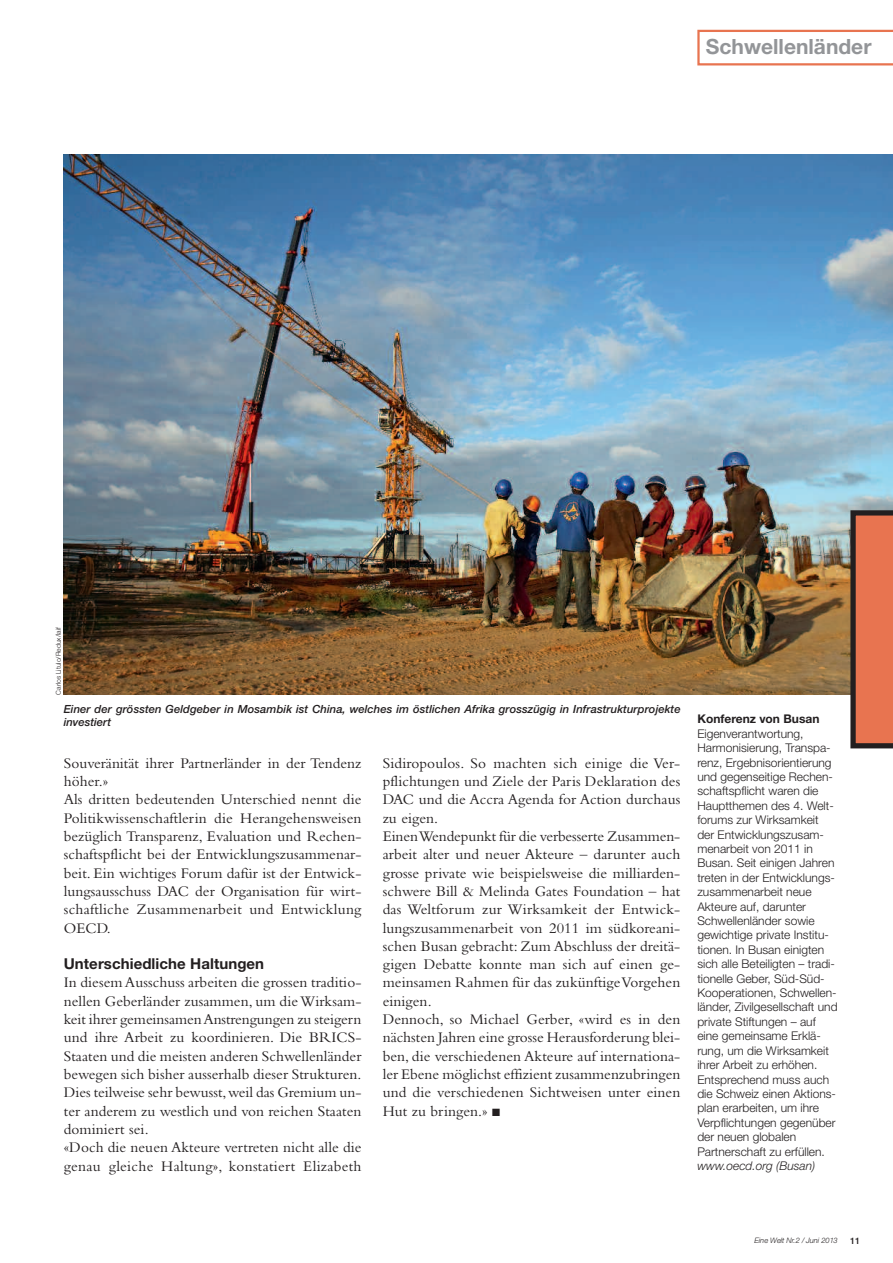
<style>
.page{position:relative;width:893px;height:1263px;background:#fff}
.page>*{position:absolute;margin:0;border:0;box-sizing:border-box;transform-origin:0 0}
.t1{font:700 21px "Helvetica Neue";color:#939598}
.t2{font:15.3px/18.3px "Bembo";letter-spacing:.005em;color:#231f20}
.t3{font:700 15px "Helvetica Neue";letter-spacing:.005em;color:#231f20}
.t4{font:300 12px/14.4px "Helvetica Neue";color:#231f20}
.t5{font:italic 300 12px "Helvetica Neue";color:#231f20}
.t6{font:700 12px "Helvetica Neue";color:#231f20}
.t7{font:italic 500 11.25px/13.5px "Helvetica Neue";letter-spacing:.005em;color:#231f20}
.t8{font:500 9px "Helvetica Neue";color:#231f20}
.t9{font:italic 300 7.5px "Helvetica Neue";color:#231f20}
.t10{font:300 6.75px "Helvetica Neue";color:#231f20}
</style>
<div class="page">
<img style="left:64px;top:155px;width:829px;height:540px">
<svg style="left:697px;top:30px;width:196px;height:35px"></svg>
<svg style="left:850px;top:510px;width:43px;height:238px;background:#c86749"></svg>
<h1 class="t1" style="left:706px;top:39px;width:167px">Schwellenländer</h1>
<p class="t10" style="left:56px;top:695px;width:69px;rotate:-90deg">Carlos Litulo/Redux/laif</p>
<p class="t7" style="left:64px;top:703px;width:618px">Einer der grössten Geldgeber in Mosambik ist China, welches im östlichen Afrika grosszügig in Infrastrukturprojekte investiert</p>
<p class="t2" style="left:64px;top:755px;width:299px">Souveränität ihrer Partnerländer in der Tendenz höher.»<br>Als dritten bedeutenden Unterschied nennt die Politikwissenschaftlerin die Herangehensweisen bezüglich Transparenz, Evaluation und Rechen&shy;schaftspflicht bei der Entwicklungszusammenar&shy;beit. Ein wichtiges Forum dafür ist der Entwick&shy;lungsausschuss DAC der Organisation für wirt&shy;schaftliche Zusammenarbeit und Entwicklung OECD.</p>
<p class="t3" style="left:64px;top:958px;width:202px">Unterschiedliche Haltungen</p>
<p class="t2" style="left:64px;top:975px;width:299px">In diesemAusschuss arbeiten die grossen traditio&shy;nellen Geberländer zusammen, um dieWirksam&shy;keit ihrer gemeinsamenAnstrengungen zu steigern und ihre Arbeit zu koordinieren. Die BRICS-Staaten und die meisten anderen Schwellenländer bewegen sich bisher ausserhalb dieser Strukturen.<br>Dies teilweise sehr bewusst,weil das Gremium un&shy;ter anderem zu westlich und von reichen Staaten dominiert sei.<br>«Doch die neuen Akteure vertreten nicht alle die genau gleiche Haltung», konstatiert Elizabeth</p>
<p class="t2" style="left:383px;top:755px;width:299px">Sidiropoulos. So machten sich einige die Ver&shy;pflichtungen und Ziele der Paris Deklaration des DAC und die Accra Agenda for Action durchaus zu eigen.<br>EinenWendepunkt für die verbesserte Zusammen&shy;arbeit alter und neuer Akteure – darunter auch grosse private wie beispielsweise die milliarden&shy;schwere Bill &amp; Melinda Gates Foundation – hat das Weltforum zur Wirksamkeit der Entwick&shy;lungszusammenarbeit von 2011 im südkoreani&shy;schen Busan gebracht: Zum Abschluss der dreitä&shy;gigen Debatte konnte man sich auf einen ge&shy;meinsamen Rahmen für das zukünftigeVorgehen einigen.<br>Dennoch, so Michael Gerber, «wird es in den nächsten Jahren eine grosse Herausforderung blei&shy;ben, die verschiedenen Akteure auf internationa&shy;ler Ebene möglichst effizient zusammenzubringen und die verschiedenen Sichtweisen unter einen Hut zu bringen.» ■</p>
<p class="t6" style="left:697px;top:715px;width:124px">Konferenz von Busan</p>
<p class="t4" style="left:697px;top:727px;width:142px">Eigenverantwortung,<br>Harmonisierung, Transpa&shy;renz, Ergebnisorientierung und gegenseitige Rechen&shy;schaftspflicht waren die<br>Hauptthemen des 4. Welt&shy;forums zur Wirksamkeit der Entwicklungszusam&shy;menarbeit von 2011 in<br>Busan. Seit einigen Jahren treten in der Entwicklungs&shy;zusammenarbeit neue<br>Akteure auf, darunter<br>Schwellenländer sowie gewichtige private Institu&shy;tionen. In Busan einigten sich alle Beteiligten – tradi&shy;tionelle Geber, Süd-Süd-<br>Kooperationen, Schwellen&shy;länder, Zivilgesellschaft und private Stiftungen – auf eine gemeinsame Erklä&shy;rung, um die Wirksamkeit ihrer Arbeit zu erhöhen.<br>Entsprechend muss auch die Schweiz einen Aktions&shy;plan erarbeiten, um ihre<br>Verpflichtungen gegenüber der neuen globalen<br>Partnerschaft zu erfüllen.</p>
<p class="t5" style="left:697px;top:1161px;width:120px">www.oecd.org (Busan)</p>
<p class="t9" style="left:755px;top:1238px;width:85px">Eine Welt Nr.2 / Juni 2013</p>
<p class="t8" style="left:850px;top:1237px;width:12px">11</p>
</div>
